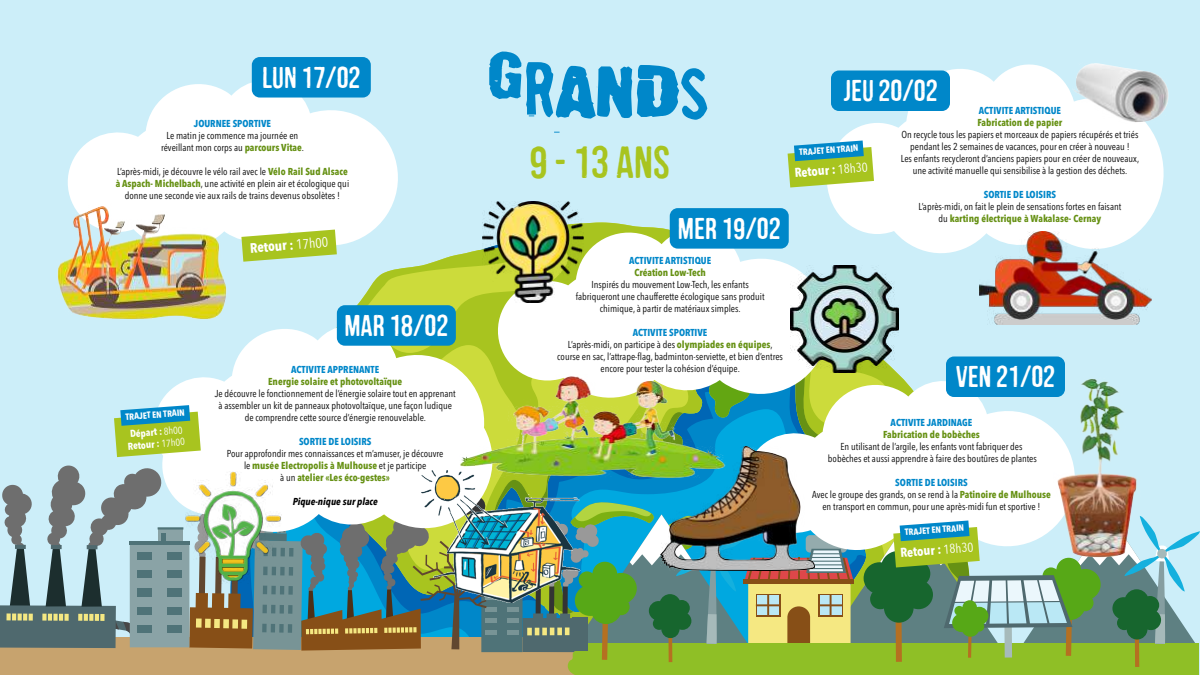
<style>
.page{position:relative;width:1200px;height:675px;background:#cceef9}
.page>*{position:absolute;margin:0;border:0;box-sizing:border-box;transform-origin:0 0}
.t1{font:72px "They'recomingtotakemeaway";color:#0087c9}
.t2{font:45px "Mocha Mattari";color:#a8c41f}
.t3{font:30px "Mocha Mattari";color:#fff}
.t4{font:700 condensed 13.7px "Avenir Next LT Pro";color:#fff}
.t5{font:700 condensed 12.8px "Avenir Next LT Pro";color:#fff}
.t6{font:condensed 10px/12px "Avenir Next LT Pro";color:#000;text-align:center}
.t7{font:700 condensed 10px "Avenir Next LT Pro";color:#0087c9}
.t8{font:700 condensed 10px "Avenir Next LT Pro";color:#669114}
.t9{font:700 condensed 10px/11.9px "Avenir Next LT Pro";color:#fff;text-align:center}
.t10{font:italic 700 condensed 10px "Avenir Next LT Pro";color:#000}
.t11{font:700 condensed 9px "Avenir Next LT Pro";color:#fff}
.s1{font-weight:700;color:#669114}
.s2{font-weight:400}
.s3{font-weight:700;color:#0087c9}
</style>
<div class="page">
<svg style="left:67px;top:75px;width:331px;height:155px;fill:#fff"></svg>
<svg style="left:827px;top:64px;width:337px;height:166px;background:#f9fdfe"></svg>
<div style="left:252px;top:57px;width:119px;height:41px;background:#0087c9;border-radius:8px"></div>
<div style="left:831px;top:70px;width:119px;height:41px;background:#0087c9;border-radius:8px"></div>
<svg style="left:788px;top:141px;width:86px;height:47px;background:#86bc71"></svg>
<img style="left:482px;top:201px;width:101px;height:29px">
<img style="left:67px;top:204px;width:160px;height:26px">
<img style="left:1071px;top:63px;width:98px;height:61px">
<img style="left:0;top:230px;width:1200px;height:445px">
<div style="left:670px;top:208px;width:119px;height:41px;background:#0087c9;border-radius:8px"></div>
<h3 class="t3" style="left:262px;top:61px;width:100px">LUN 17/02</h3>
<p class="t7" style="left:194px;top:117px;width:79px">JOURNEE SPORTIVE</p>
<p class="t6" style="left:161px;top:129px;width:145px">Le matin je commence ma journée en réveillant mon corps au <span class="s1">parcours Vitae</span>.</p>
<p class="t6" style="left:116px;top:165px;width:235px">L’après-midi, je découvre le vélo rail avec le <span class="s1">Vélo Rail Sud Alsace à Aspach- Michelbach</span>, une activité en plein air et écologique qui donne une seconde vie aux rails de trains devenus obsolètes !</p>
<p class="t11" style="left:125px;top:411px;width:61px;rotate:-4deg">TRAJET EN TRAIN</p>
<p class="t9" style="left:126px;top:428px;width:59px;rotate:-5deg">Départ : <span class="s2">8h00<br></span>Retour : <span class="s2">17h00</span></p>
<h3 class="t4" style="left:249px;top:240px;width:80px;rotate:-5deg">Retour : <span class="s2">17h00</span></h3>
<h3 class="t3" style="left:344px;top:309px;width:105px">MAR 18/02</h3>
<p class="t7" style="left:291px;top:363px;width:90px">ACTIVITE APPRENANTE</p>
<p class="t8" style="left:268px;top:375px;width:136px">Energie solaire et photovoltaïque</p>
<p class="t6" style="left:215px;top:387px;width:242px">Je découvre le fonctionnement de l’énergie solaire tout en apprenant à assembler un kit de panneaux photovoltaïque, une façon ludique de comprendre cette source d’énergie renouvelable.</p>
<p class="t7" style="left:299px;top:435px;width:74px">SORTIE DE LOISIRS</p>
<p class="t6" style="left:227px;top:447px;width:218px">Pour approfondir mes connaissances et m’amuser, je découvre le <span class="s1">musée Electropolis à Mulhouse</span> et je participe<br>à un <span class="s1">atelier «Les éco-gestes»</span></p>
<p class="t10" style="left:293px;top:495px;width:87px">Pique-nique sur place</p>
<h1 class="t1" style="left:489px;top:50px;width:224px">GRANDS</h1>
<h2 class="t2" style="left:530px;top:137px;width:142px">9 - 13 ANS</h2>
<h3 class="t3" style="left:678px;top:212px;width:104px">MER 19/02</h3>
<p class="t7" style="left:629px;top:255px;width:84px">ACTIVITE ARTISTIQUE</p>
<p class="t8" style="left:634px;top:267px;width:73px">Création Low-Tech</p>
<p class="t6" style="left:576px;top:279px;width:190px">Inspirés du mouvement Low-Tech, les enfants fabriqueront une chaufferette écologique sans produit chimique, à partir de matériaux simples.</p>
<p class="t6" style="left:557px;top:327px;width:227px"><span class="s3">ACTIVITE SPORTIVE<br></span>L’après-midi, on participe à des <span class="s1">olympiades en équipes</span>, course en sac, l’attrape-flag, badminton-serviette, et bien d’entres encore pour tester la cohésion d’équipe.</p>
<h3 class="t3" style="left:843px;top:74px;width:96px">JEU 20/02</h3>
<p class="t11" style="left:799px;top:147px;width:61px;rotate:-4deg">TRAJET EN TRAIN</p>
<p class="t5" style="left:794px;top:165px;width:75px;rotate:-4deg">Retour : <span class="s2">18h30</span></p>
<p class="t7" style="left:979px;top:104px;width:84px">ACTIVITE ARTISTIQUE</p>
<p class="t8" style="left:978px;top:116px;width:86px">Fabrication de papier</p>
<p class="t6" style="left:901px;top:128px;width:240px">On recycle tous les papiers et morceaux de papiers récupérés et triés pendant les 2 semaines de vacances, pour en créer à nouveau !<br>Les enfants recycleront d’anciens papiers pour en créer de nouveaux, une activité manuelle qui sensibilise à la gestion des déchets.</p>
<p class="t7" style="left:984px;top:188px;width:74px">SORTIE DE LOISIRS</p>
<p class="t6" style="left:919px;top:200px;width:204px">L’après-midi, on fait le plein de sensations fortes en faisant du <span class="s1">karting électrique à Wakalase- Cernay</span></p>
<h3 class="t3" style="left:956px;top:360px;width:101px">VEN 21/02</h3>
<p class="t7" style="left:891px;top:416px;width:83px">ACTIVITE JARDINAGE</p>
<p class="t8" style="left:883px;top:428px;width:98px">Fabrication de bobèches</p>
<p class="t6" style="left:828px;top:441px;width:210px">En utilisant de l’argile, les enfants vont fabriquer des bobèches et aussi apprendre à faire des boutûres de plantes</p>
<p class="t6" style="left:812px;top:477px;width:240px"><span class="s3">SORTIE DE LOISIRS<br></span>Avec le groupe des grands, on se rend à la <span class="s1">Patinoire de Mulhouse </span>en transport en commun, pour une après-midi fun et sportive !</p>
<p class="t11" style="left:905px;top:527px;width:61px;rotate:-4deg">TRAJET EN TRAIN</p>
<p class="t5" style="left:900px;top:545px;width:75px;rotate:-4deg">Retour : <span class="s2">18h30</span></p>
</div>
